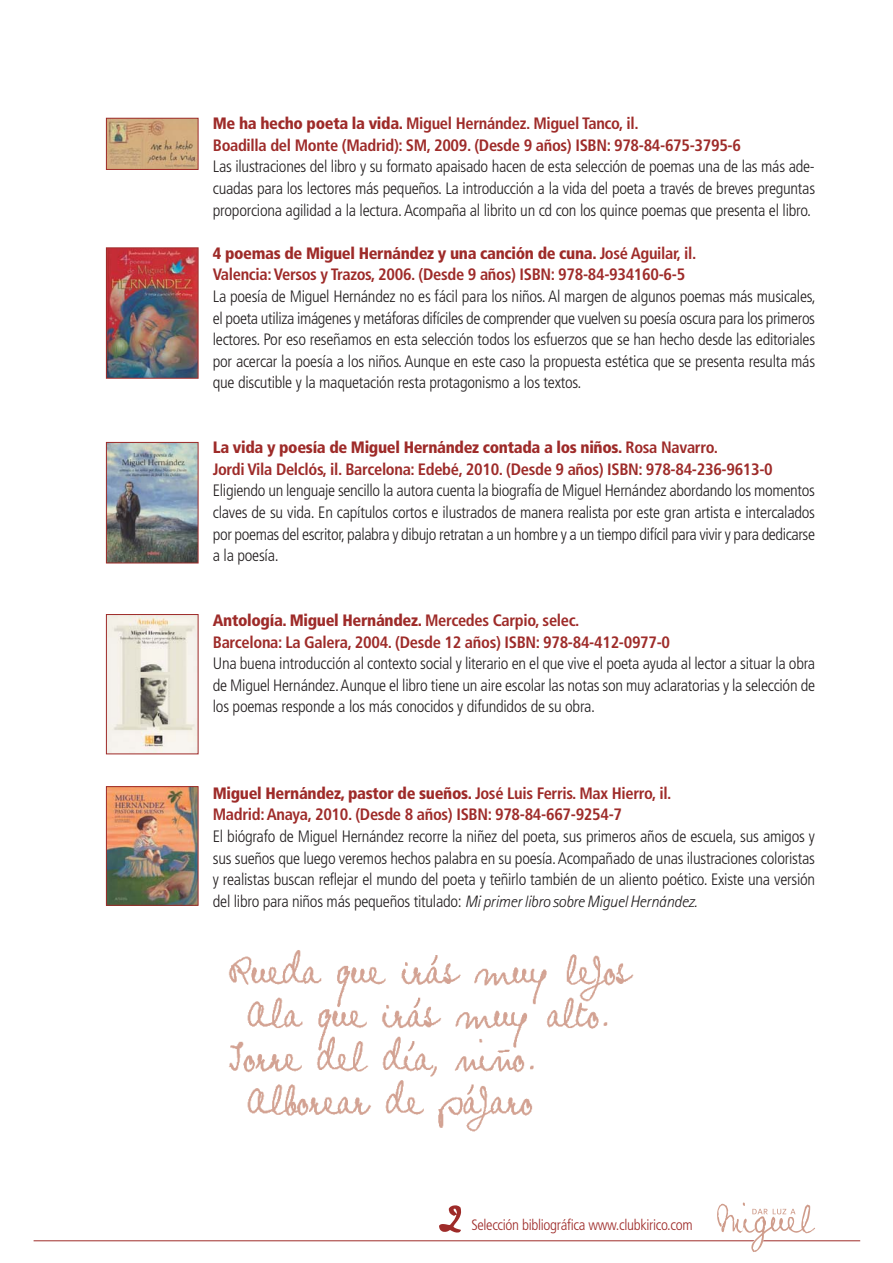
<style>
.page{position:relative;width:893px;height:1263px;background:#fff}
.page>*{position:absolute;margin:0;border:0;box-sizing:border-box;transform-origin:0 0}
.t1{font:300 condensed 16.5px/21.6px "Frutiger";letter-spacing:-.015em;color:#231f20;text-align:justify}
.t2{font:700 condensed 16.5px/21.6px "Frutiger";letter-spacing:-.02em;color:#9e2b29}
.t3{font:300 condensed 15px "Frutiger";letter-spacing:-.02em;color:#9e2b29}
.s1{font-weight:900}
.s2{font-family:"Rotis Sans Serif Std";font-style:italic;font-stretch:normal}
</style>
<div class="page">
<img style="left:108px;top:250px;width:88px;height:127px">
<div style="left:106px;top:248px;width:92px;height:131px;border:1px solid #9e2b29"></div>
<img style="left:108px;top:444px;width:88px;height:117px">
<div style="left:106px;top:442px;width:92px;height:121px;border:1px solid #9e2b29"></div>
<img style="left:108px;top:616px;width:88px;height:136px">
<div style="left:106px;top:614px;width:92px;height:140px;border:1px solid #9e2b29"></div>
<img style="left:108px;top:788px;width:88px;height:116px">
<div style="left:106px;top:786px;width:92px;height:120px;border:1px solid #9e2b29"></div>
<img style="left:108px;top:120px;width:88px;height:48px">
<div style="left:106px;top:118px;width:92px;height:52px;border:1px solid #9e2b29"></div>
<svg style="left:439px;top:1205px;width:22px;height:28px"></svg>
<img style="left:228px;top:950px;width:406px;height:182px">
<hr style="left:34px;top:1241px;width:826px;height:1px;background:#9e2b29">
<svg style="left:717px;top:1203px;width:98px;height:49px"></svg>
<p class="t2" style="left:213px;top:114px;width:530px"><span class="s1">Me ha hecho poeta la vida.</span> Miguel Hernández. Miguel Tanco, il.<br>Boadilla del Monte (Madrid): SM, 2009. (Desde 9 años) ISBN: 978-84-675-3795-6</p>
<p class="t1" style="left:213px;top:157px;width:604px">Las ilustraciones del libro y su formato apaisado hacen de esta selección de poemas una de las más ade&shy;cuadas para los lectores más pequeños. La introducción a la vida del poeta a través de breves preguntas proporciona agilidad a la lectura. Acompaña al librito un cd con los quince poemas que presenta el libro.</p>
<p class="t2" style="left:213px;top:244px;width:485px"><span class="s1">4 poemas de Miguel Hernández y una canción de cuna.</span> José Aguilar, il.<br>Valencia: Versos y Trazos, 2006. (Desde 9 años) ISBN: 978-84-934160-6-5</p>
<p class="t1" style="left:213px;top:287px;width:604px">La poesía de Miguel Hernández no es fácil para los niños. Al margen de algunos poemas más musicales, el poeta utiliza imágenes y metáforas difíciles de comprender que vuelven su poesía oscura para los primeros lectores. Por eso reseñamos en esta selección todos los esfuerzos que se han hecho desde las editoriales por acercar la poesía a los niños. Aunque en este caso la propuesta estética que se presenta resulta más que discutible y la maquetación resta protagonismo a los textos.</p>
<p class="t2" style="left:213px;top:438px;width:561px"><span class="s1">La vida y poesía de Miguel Hernández contada a los niños.</span> Rosa Navarro.<br>Jordi Vila Delclós, il. Barcelona: Edebé, 2010. (Desde 9 años) ISBN: 978-84-236-9613-0</p>
<p class="t1" style="left:213px;top:481px;width:604px">Eligiendo un lenguaje sencillo la autora cuenta la biografía de Miguel Hernández abordando los momentos claves de su vida. En capítulos cortos e ilustrados de manera realista por este gran artista e intercalados por poemas del escritor, palabra y dibujo retratan a un hombre y a un tiempo difícil para vivir y para dedicarse a la poesía.</p>
<p class="t2" style="left:213px;top:611px;width:459px"><span class="s1">Antología. Miguel Hernández.</span> Mercedes Carpio, selec.<br>Barcelona: La Galera, 2004. (Desde 12 años) ISBN: 978-84-412-0977-0</p>
<p class="t1" style="left:213px;top:654px;width:604px">Una buena introducción al contexto social y literario en el que vive el poeta ayuda al lector a situar la obra de Miguel Hernández. Aunque el libro tiene un aire escolar las notas son muy aclaratorias y la selección de los poemas responde a los más conocidos y difundidos de su obra.</p>
<p class="t2" style="left:213px;top:784px;width:460px"><span class="s1">Miguel Hernández, pastor de sueños.</span> José Luis Ferris. Max Hierro, il.<br>Madrid: Anaya, 2010. (Desde 8 años) ISBN: 978-84-667-9254-7</p>
<p class="t1" style="left:213px;top:827px;width:604px">El biógrafo de Miguel Hernández recorre la niñez del poeta, sus primeros años de escuela, sus amigos y sus sueños que luego veremos hechos palabra en su poesía. Acompañado de unas ilustraciones coloristas y realistas buscan reflejar el mundo del poeta y teñirlo también de un aliento poético. Existe una versión del libro para niños más pequeños titulado: <span class="s2">Mi primer libro sobre Miguel Hernández.</span></p>
<p class="t3" style="left:471px;top:1219px;width:223px">Selección bibliográfica www.clubkirico.com</p>
</div>
